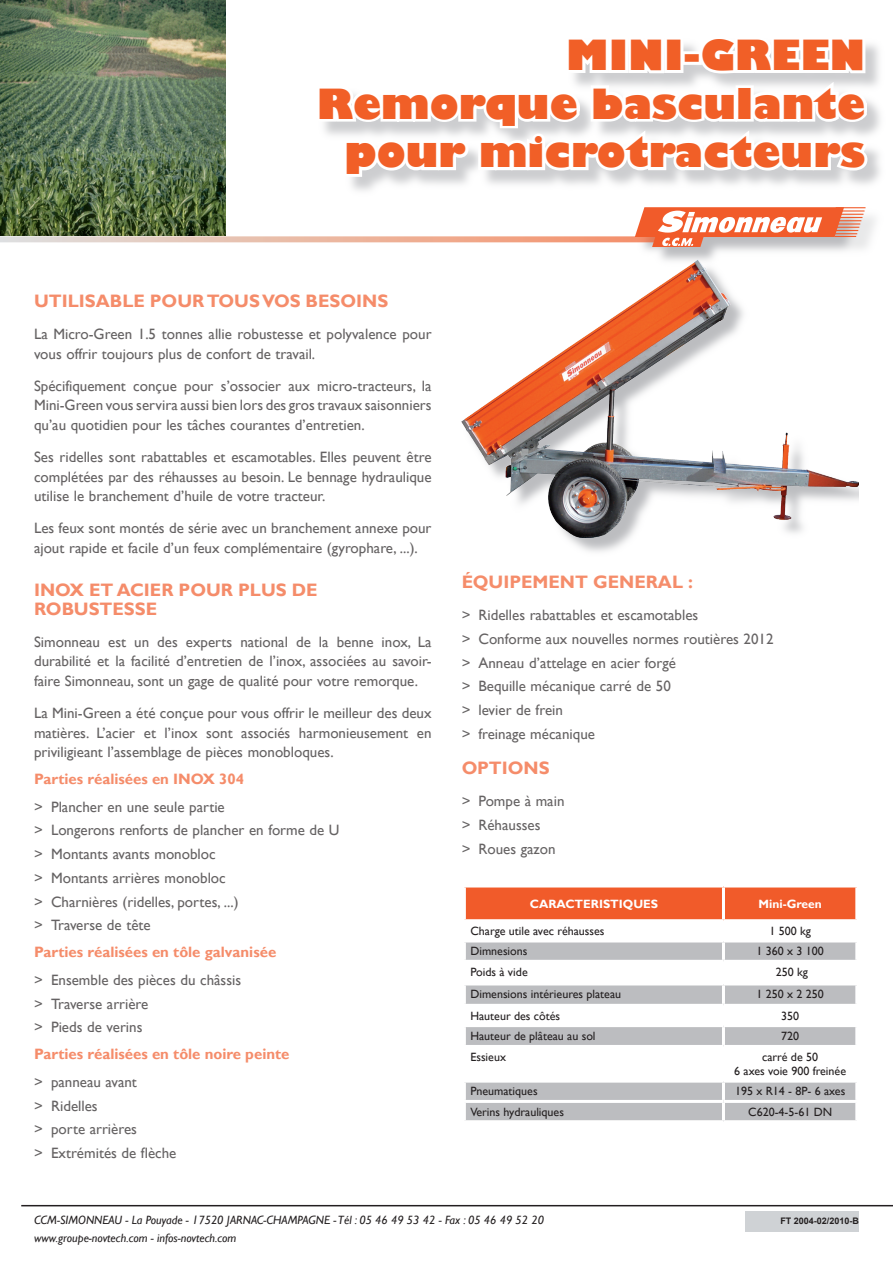
<style>
.page{position:relative;width:893px;height:1263px;background:#fff}
.page>*{position:absolute;margin:0;border:0;box-sizing:border-box;transform-origin:0 0}
.t1{font:800 40.5px/48.6px "Gill Sans";color:#f15f27;text-align:right}
.t2{font:700 18px/18px "Gill Sans";color:#f15b2a}
.t3{font:15px/23.7px "Gill Sans";color:#231f20}
.t4{font:700 15px "Gill Sans";color:#f15b2a}
.t5{font:12px "Gill Sans";color:#231f20}
.t6{font:italic 12px "Gill Sans";color:#231f20}
.t7{font:700 12px "Gill Sans";color:#fff}
.t8{font:700 9px "Arial";color:#231f20}
</style>
<div class="page">
<img style="left:0;top:0;width:225px;height:235px">
<svg style="left:644px;top:208px;width:231px;height:51px"></svg>
<svg style="left:635px;top:207px;width:230px;height:40px"></svg>
<hr style="left:21px;top:1205px;width:872px;height:1px;background:#231f20">
<div style="left:318px;top:38px;width:569px;height:159px;background:#bcbdc0;opacity:.75"></div>
<svg style="left:318px;top:38px;width:554px;height:142px"></svg>
<svg style="left:0;top:236px;width:656px;height:6px;background:#ebbaa6"></svg>
<svg style="left:567px;top:537px;width:63px;height:15px"></svg>
<img style="left:461px;top:259px;width:398px;height:278px">
<div style="left:466px;top:887px;width:389px;height:32px;background:#f15b2a"></div>
<svg style="left:466px;top:942px;width:389px;height:178px;fill:#bcbdc0"></svg>
<hr style="left:722px;top:887px;width:3px;height:32px;background:#fff">
<hr style="left:722px;top:942px;width:3px;height:18px;background:#fff">
<hr style="left:463px;top:960px;width:260px;height:3px;background:#fff">
<hr style="left:723px;top:960px;width:135px;height:3px;background:#fff">
<hr style="left:722px;top:963px;width:3px;height:19px;background:#fff">
<hr style="left:463px;top:982px;width:260px;height:3px;background:#fff">
<hr style="left:723px;top:982px;width:135px;height:3px;background:#fff">
<hr style="left:722px;top:985px;width:3px;height:19px;background:#fff">
<hr style="left:463px;top:1004px;width:260px;height:3px;background:#fff">
<hr style="left:723px;top:1004px;width:135px;height:3px;background:#fff">
<hr style="left:722px;top:1007px;width:3px;height:17px;background:#fff">
<hr style="left:463px;top:1024px;width:260px;height:3px;background:#fff">
<hr style="left:723px;top:1024px;width:135px;height:3px;background:#fff">
<hr style="left:722px;top:1027px;width:3px;height:18px;background:#fff">
<hr style="left:463px;top:1045px;width:260px;height:3px;background:#fff">
<hr style="left:723px;top:1045px;width:135px;height:3px;background:#fff">
<hr style="left:722px;top:1048px;width:3px;height:31px;background:#fff">
<hr style="left:463px;top:1079px;width:260px;height:3px;background:#fff">
<hr style="left:723px;top:1079px;width:135px;height:3px;background:#fff">
<hr style="left:722px;top:1082px;width:3px;height:18px;background:#fff">
<hr style="left:463px;top:1100px;width:260px;height:3px;background:#fff">
<hr style="left:723px;top:1100px;width:135px;height:3px;background:#fff">
<hr style="left:722px;top:1103px;width:3px;height:17px;background:#fff">
<div style="left:745px;top:1211px;width:114px;height:20px;background:#cfd2d5"></div>
<p class="t1" style="left:566px;top:34px;width:301px">MINI-GREEN</p>
<p class="t1" style="left:317px;top:82px;width:550px">Remorque basculante pour microtracteurs</p>
<p class="t2" style="left:34px;top:292px;width:356px">UTILISABLE POUR TOUS VOS BESOINS</p>
<p class="t3" style="left:34px;top:325px;width:399px;line-height:19.5px">La Micro-Green 1.5 tonnes allie robustesse et polyvalence pour vous offrir toujours plus de confort de travail.</p>
<p class="t3" style="left:34px;top:376px;width:399px;line-height:19.5px;text-align:justify">Spécifiquement conçue pour s’ossocier aux micro-tracteurs, la Mini-Green vous servira aussi bien lors des gros travaux saisonniers qu’au quotidien pour les tâches courantes d’entretien.</p>
<p class="t3" style="left:34px;top:448px;width:399px;line-height:19.5px;text-align:justify">Ses ridelles sont rabattables et escamotables. Elles peuvent être complétées par des réhausses au besoin. Le bennage hydraulique utilise le branchement d’huile de votre tracteur.</p>
<p class="t3" style="left:34px;top:519px;width:399px;line-height:19.5px">Les feux sont montés de série avec un branchement annexe pour ajout rapide et facile d’un feux complémentaire (gyrophare, ...).</p>
<p class="t2" style="left:34px;top:582px;width:285px">INOX ET ACIER POUR PLUS DE<br>ROBUSTESSE</p>
<p class="t3" style="left:34px;top:632px;width:399px;line-height:19.5px;text-align:justify">Simonneau est un des experts national de la benne inox, La durabilité et la facilité d’entretien de l’inox, associées au savoir&shy;faire Simonneau, sont un gage de qualité pour votre remorque.</p>
<p class="t3" style="left:34px;top:703px;width:399px;line-height:19.5px;text-align:justify">La Mini-Green a été conçue pour vous offrir le meilleur des deux matières. L’acier et l’inox sont associés harmonieusement en priviligieant l’assemblage de pièces monobloques.</p>
<p class="t4" style="left:34px;top:769px;width:211px">Parties réalisées en INOX 304</p>
<p class="t3" style="left:34px;top:795px;width:307px">&gt; Plancher en une seule partie<br>&gt; Longerons renforts de plancher en forme de U &gt; Montants avants monobloc<br>&gt; Montants arrières monobloc<br>&gt; Charnières (ridelles, portes, ...)<br>&gt; Traverse de tête</p>
<p class="t4" style="left:34px;top:943px;width:244px">Parties réalisées en tôle galvanisée</p>
<p class="t3" style="left:34px;top:968px;width:209px">&gt; Ensemble des pièces du châssis &gt; Traverse arrière<br>&gt; Pieds de verins</p>
<p class="t4" style="left:34px;top:1045px;width:257px">Parties réalisées en tôle noire peinte</p>
<p class="t3" style="left:34px;top:1070px;width:144px">&gt; panneau avant<br>&gt; Ridelles<br>&gt; porte arrières<br>&gt; Extrémités de flèche</p>
<p class="t2" style="left:461px;top:573px;width:233px">ÉQUIPEMENT GENERAL :</p>
<p class="t3" style="left:461px;top:604px;width:314px">&gt; Ridelles rabattables et escamotables<br>&gt; Conforme aux nouvelles normes routières 2012 &gt; Anneau d’attelage en acier forgé<br>&gt; Bequille mécanique carré de 50<br>&gt; levier de frein<br>&gt; freinage mécanique</p>
<p class="t2" style="left:461px;top:759px;width:90px">OPTIONS</p>
<p class="t3" style="left:461px;top:790px;width:105px">&gt; Pompe à main &gt; Réhausses<br>&gt; Roues gazon</p>
<p class="t7" style="left:530px;top:896px;width:130px">CARACTERISTIQUES</p>
<p class="t7" style="left:758px;top:896px;width:65px">Mini-Green</p>
<p class="t5" style="left:470px;top:924px;width:136px">Charge utile avec réhausses</p>
<p class="t5" style="left:769px;top:924px;width:43px">1 500 kg</p>
<p class="t5" style="left:470px;top:944px;width:59px">Dimnesions</p>
<p class="t5" style="left:756px;top:944px;width:69px">1 360 x 3 100</p>
<p class="t5" style="left:470px;top:964px;width:59px">Poids à vide</p>
<p class="t5" style="left:776px;top:964px;width:34px">250 kg</p>
<p class="t5" style="left:470px;top:987px;width:152px">Dimensions intérieures plateau</p>
<p class="t5" style="left:756px;top:987px;width:69px">1 250 x 2 250</p>
<p class="t5" style="left:470px;top:1008px;width:91px">Hauteur des côtés</p>
<p class="t5" style="left:781px;top:1008px;width:19px">350</p>
<p class="t5" style="left:470px;top:1029px;width:127px">Hauteur de plâteau au sol</p>
<p class="t5" style="left:781px;top:1029px;width:19px">720</p>
<p class="t5" style="left:470px;top:1050px;width:37px">Essieux</p>
<p class="t5" style="left:762px;top:1050px;width:58px">carré de 50</p>
<p class="t5" style="left:734px;top:1064px;width:113px">6 axes voie 900 freinée</p>
<p class="t5" style="left:470px;top:1084px;width:69px">Pneumatiques</p>
<p class="t5" style="left:735px;top:1084px;width:112px">195 x R14 - 8P- 6 axes</p>
<p class="t5" style="left:470px;top:1105px;width:95px">Verins hydrauliques</p>
<p class="t5" style="left:748px;top:1105px;width:85px">C620-4-5-61 DN</p>
<p class="t6" style="left:34px;top:1213px;width:511px">CCM-SIMONNEAU - La Pouyade - 17520 JARNAC-CHAMPAGNE - Tél : 05 46 49 53 42 - Fax : 05 46 49 52 20</p>
<p class="t6" style="left:34px;top:1231px;width:204px">www.groupe-novtech.com - infos-novtech.com</p>
<p class="t8" style="left:780px;top:1215px;width:80px">FT 2004-02/2010-B</p>
</div>
